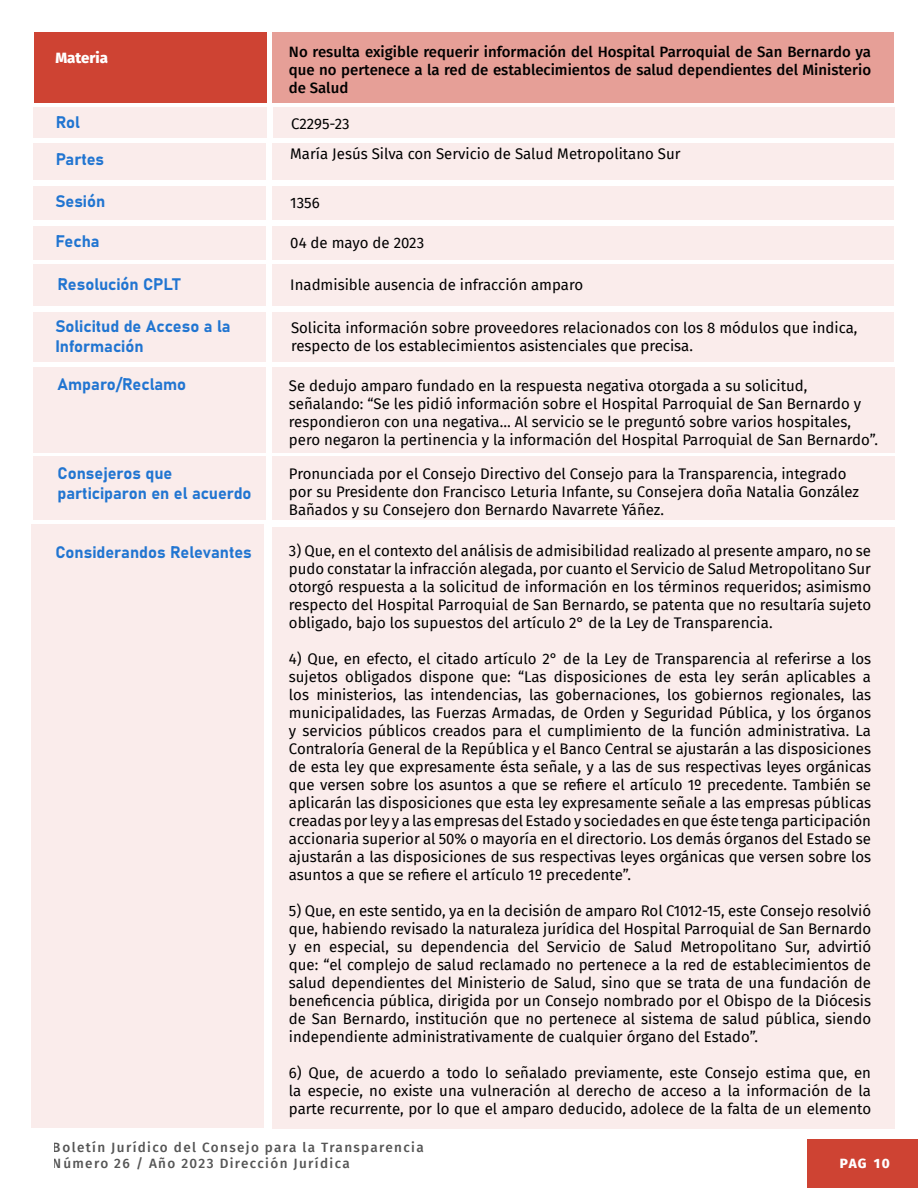
<style>
.page{position:relative;width:918px;height:1188px;background:#fff}
.page>*{position:absolute;margin:0;border:0;box-sizing:border-box;transform-origin:0 0}
.t1{font:16.5px/19.8px "Bahnschrift";color:#2175d1}
.t2{font:15px/18px "Fira Sans";color:#000}
.t3{font:500 15px/18px "Fira Sans";color:#000;text-align:justify}
.t4{font:800 15px "Fira Sans";color:#fff}
.t5{font:500 13.5px/16.2px "Fira Sans";letter-spacing:.1em;color:#000}
.t6{font:800 13.5px "Fira Sans";color:#fff}
</style>
<div class="page">
<div style="left:807px;top:1140px;width:111px;height:48px;background:#ce4333"></div>
<div style="left:34px;top:32px;width:233px;height:70px;background:#ce4333"></div>
<div style="left:272px;top:32px;width:622px;height:70px;background:#e69f97"></div>
<div style="left:33px;top:107px;width:234px;height:31px;background:#faeceb"></div>
<div style="left:273px;top:107px;width:621px;height:31px;background:#faeceb"></div>
<div style="left:34px;top:143px;width:232px;height:37px;background:#faeceb"></div>
<div style="left:272px;top:143px;width:622px;height:37px;background:#faeceb"></div>
<div style="left:34px;top:187px;width:232px;height:33px;background:#faeceb"></div>
<div style="left:272px;top:187px;width:622px;height:33px;background:#faeceb"></div>
<div style="left:34px;top:265px;width:232px;height:41px;background:#faeceb"></div>
<div style="left:272px;top:265px;width:622px;height:41px;background:#faeceb"></div>
<div style="left:34px;top:367px;width:232px;height:85px;background:#faeceb"></div>
<div style="left:272px;top:367px;width:622px;height:85px;background:#faeceb"></div>
<div style="left:34px;top:226px;width:232px;height:33px;background:#faeceb"></div>
<div style="left:272px;top:226px;width:622px;height:33px;background:#faeceb"></div>
<div style="left:34px;top:312px;width:232px;height:50px;background:#faeceb"></div>
<div style="left:272px;top:312px;width:622px;height:50px;background:#faeceb"></div>
<div style="left:34px;top:457px;width:232px;height:63px;background:#faeceb"></div>
<div style="left:272px;top:457px;width:622px;height:63px;background:#faeceb"></div>
<div style="left:32px;top:524px;width:232px;height:604px;background:#faeceb"></div>
<div style="left:272px;top:527px;width:622px;height:601px;background:#faeceb"></div>
<p class="t4" style="left:55px;top:45px;width:54px">Materia</p>
<p class="t3" style="left:289px;top:42px;width:584px">No resulta exigible requerir información del Hospital Parroquial de San Bernardo ya que no pertenece a la red de establecimientos de salud dependientes del Ministerio de Salud</p>
<p class="t2" style="left:290px;top:109px;width:392px;line-height:29.5px">C2295-23<br>María Jesús Silva con Servicio de Salud Metropolitano Sur</p>
<p class="t2" style="left:290px;top:194px;width:31px">1356</p>
<p class="t1" style="left:56px;top:112px;width:26px">Rol</p>
<p class="t1" style="left:56px;top:148px;width:50px">Partes</p>
<p class="t1" style="left:55px;top:190px;width:51px">Sesión</p>
<p class="t1" style="left:55px;top:231px;width:46px">Fecha</p>
<p class="t1" style="left:58px;top:273px;width:124px">Resolución CPLT</p>
<p class="t1" style="left:55px;top:316px;width:177px">Solicitud de Acceso a la<br>Información</p>
<p class="t1" style="left:58px;top:373px;width:130px">Amparo/Reclamo</p>
<p class="t2" style="left:290px;top:233px;width:135px">04 de mayo de 2023</p>
<p class="t2" style="left:290px;top:275px;width:294px">Inadmisible ausencia de infracción amparo</p>
<p class="t2" style="left:291px;top:319px;width:568px">Solicita información sobre proveedores relacionados con los 8 módulos que indica, respecto de los establecimientos asistenciales que precisa.</p>
<p class="t2" style="left:289px;top:376px;width:591px">Se dedujo amparo fundado en la respuesta negativa otorgada a su solicitud, señalando: “Se les pidió información sobre el Hospital Parroquial de San Bernardo y respondieron con una negativa… Al servicio se le preguntó sobre varios hospitales, pero negaron la pertinencia y la información del Hospital Parroquial de San Bernardo”.</p>
<p class="t1" style="left:58px;top:463px;width:196px">Consejeros que participaron en el acuerdo</p>
<p class="t1" style="left:55px;top:541px;width:198px">Considerandos Relevantes</p>
<p class="t2" style="left:289px;top:464px;width:572px">Pronunciada por el Consejo Directivo del Consejo para la Transparencia, integrado por su Presidente don Francisco Leturia Infante, su Consejera doña Natalia González<br>Bañados y su Consejero don Bernardo Navarrete Yáñez.</p>
<p class="t2" style="left:289px;top:542px;width:584px;text-align:justify">3) Que, en el contexto del análisis de admisibilidad realizado al presente amparo, no se pudo constatar la infracción alegada, por cuanto el Servicio de Salud Metropolitano Sur otorgó respuesta a la solicitud de información en los términos requeridos; asimismo respecto del Hospital Parroquial de San Bernardo, se patenta que no resultaría sujeto obligado, bajo los supuestos del artículo 2° de la Ley de Transparencia.</p>
<p class="t2" style="left:289px;top:650px;width:584px;text-align:justify">4) Que, en efecto, el citado artículo 2° de la Ley de Transparencia al referirse a los sujetos obligados dispone que: “Las disposiciones de esta ley serán aplicables a los ministerios, las intendencias, las gobernaciones, los gobiernos regionales, las municipalidades, las Fuerzas Armadas, de Orden y Seguridad Pública, y los órganos y servicios públicos creados para el cumplimiento de la función administrativa. La Contraloría General de la República y el Banco Central se ajustarán a las disposiciones de esta ley que expresamente ésta señale, y a las de sus respectivas leyes orgánicas que versen sobre los asuntos a que se refiere el artículo 1º precedente. También se aplicarán las disposiciones que esta ley expresamente señale a las empresas públicas creadas por ley y a las empresas del Estado y sociedades en que éste tenga participación accionaria superior al 50% o mayoría en el directorio. Los demás órganos del Estado se ajustarán a las disposiciones de sus respectivas leyes orgánicas que versen sobre los asuntos a que se refiere el artículo 1º precedente”.</p>
<p class="t2" style="left:289px;top:902px;width:584px;text-align:justify">5) Que, en este sentido, ya en la decisión de amparo Rol C1012-15, este Consejo resolvió que, habiendo revisado la naturaleza jurídica del Hospital Parroquial de San Bernardo y en especial, su dependencia del Servicio de Salud Metropolitano Sur, advirtió que: “el complejo de salud reclamado no pertenece a la red de establecimientos de salud dependientes del Ministerio de Salud, sino que se trata de una fundación de beneficencia pública, dirigida por un Consejo nombrado por el Obispo de la Diócesis de San Bernardo, institución que no pertenece al sistema de salud pública, siendo independiente administrativamente de cualquier órgano del Estado”.</p>
<p class="t2" style="left:289px;top:1064px;width:584px;text-align:justify">6) Que, de acuerdo a todo lo señalado previamente, este Consejo estima que, en la especie, no existe una vulneración al derecho de acceso a la información de la parte recurrente, por lo que el amparo deducido, adolece de la falta de un elemento</p>
<p class="t5" style="left:53px;top:1139px;width:372px">Boletín Jurídico del Consejo para la Transparencia<br>Número 26 / Año 2023 Dirección Jurídica</p>
<p class="t6" style="left:840px;top:1151px;width:51px">PAG 10</p>
</div>
